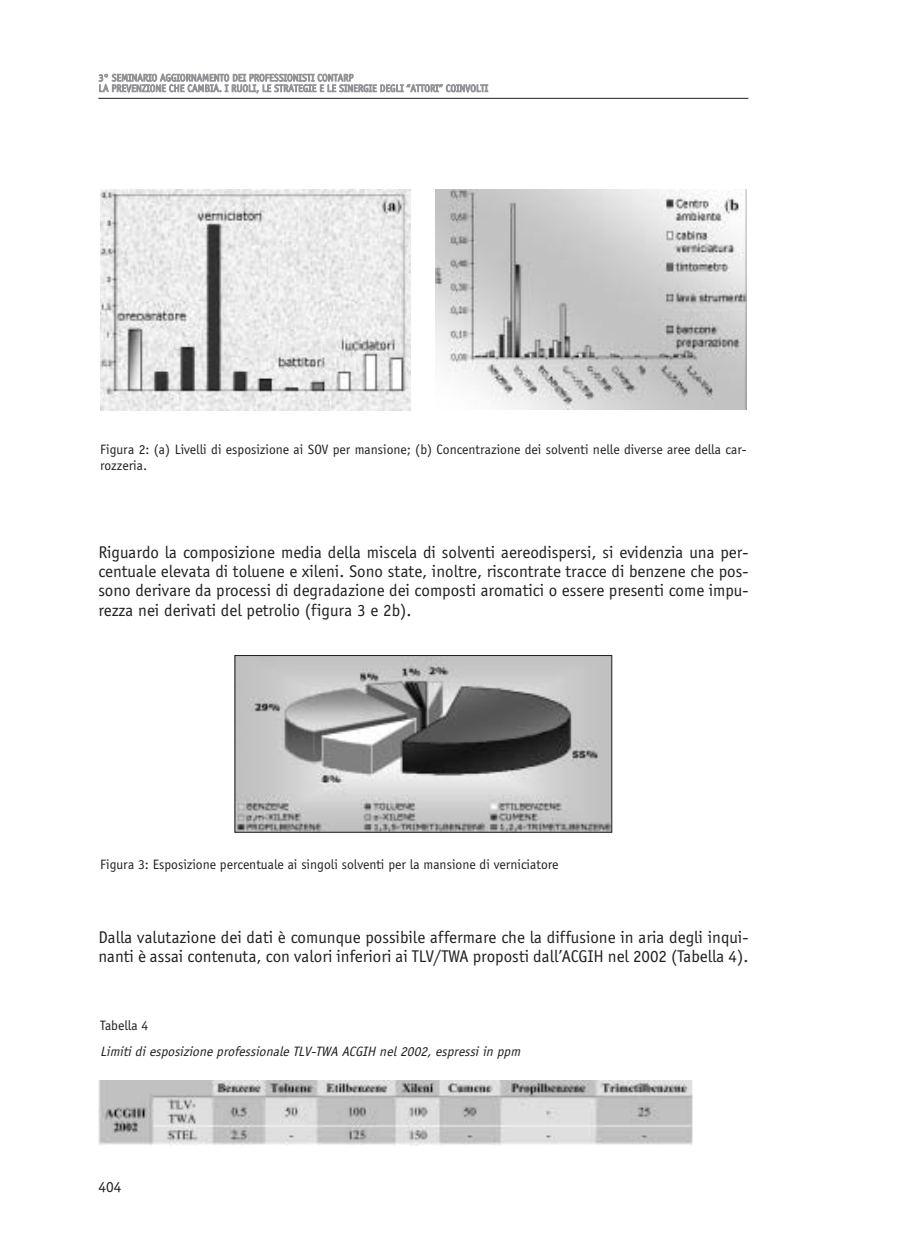
<style>
.page{position:relative;width:912px;height:1260px;background:#fff}
.page>*{position:absolute;margin:0;border:0;box-sizing:border-box;transform-origin:0 0}
.t1{font:17.5px/19.2px "Officina Sans";color:#231f1f;text-align:justify}
.t2{font:15.75px "Officina Sans";color:#231f1f}
.t3{font:14px/15.8px "Officina Sans";color:#231f1f}
.t4{font:italic 14px "Officina Sans";color:#231f1f}
.t5{font:10.5px/10.5px "Officina Sans";color:#939497}
</style>
<div class="page">
<hr style="left:98px;top:98px;width:650px;height:1px;background:#231f1f">
<img style="left:100px;top:189px;width:311px;height:222px">
<img style="left:436px;top:189px;width:311px;height:221px">
<img style="left:237px;top:657px;width:373px;height:173px">
<div style="left:235px;top:655px;width:377px;height:177px;border:1px solid #231f1f"></div>
<img style="left:98px;top:1081px;width:594px;height:64px">
<p class="t5" style="left:98px;top:73px;width:391px">3° SEMINARIO AGGIORNAMENTO DEI PROFESSIONISTI CONTARP<br>LA PREVENZIONE CHE CAMBIA. I RUOLI, LE STRATEGIE E LE SINERGIE DEGLI “ATTORI” COINVOLTI</p>
<p class="t3" style="left:100px;top:443px;width:648px">Figura 2: (a) Livelli di esposizione ai SOV per mansione; (b) Concentrazione dei solventi nelle diverse aree della car&shy;rozzeria.</p>
<p class="t1" style="left:98px;top:544px;width:651px">Riguardo la composizione media della miscela di solventi aereodispersi, si evidenzia una per&shy;centuale elevata di toluene e xileni. Sono state, inoltre, riscontrate tracce di benzene che pos&shy;sono derivare da processi di degradazione dei composti aromatici o essere presenti come impu&shy;rezza nei derivati del petrolio (figura 3 e 2b).</p>
<p class="t3" style="left:100px;top:858px;width:460px">Figura 3: Esposizione percentuale ai singoli solventi per la mansione di verniciatore</p>
<p class="t1" style="left:98px;top:929px;width:651px">Dalla valutazione dei dati è comunque possibile affermare che la diffusione in aria degli inqui&shy;nanti è assai contenuta, con valori inferiori ai TLV/TWA proposti dall’ACGIH nel 2002 (Tabella 4).</p>
<p class="t3" style="left:100px;top:1018px;width:50px">Tabella 4</p>
<p class="t4" style="left:100px;top:1046px;width:424px">Limiti di esposizione professionale TLV-TWA ACGIH nel 2002, espressi in ppm</p>
<p class="t2" style="left:98px;top:1180px;width:24px">404</p>
</div>
